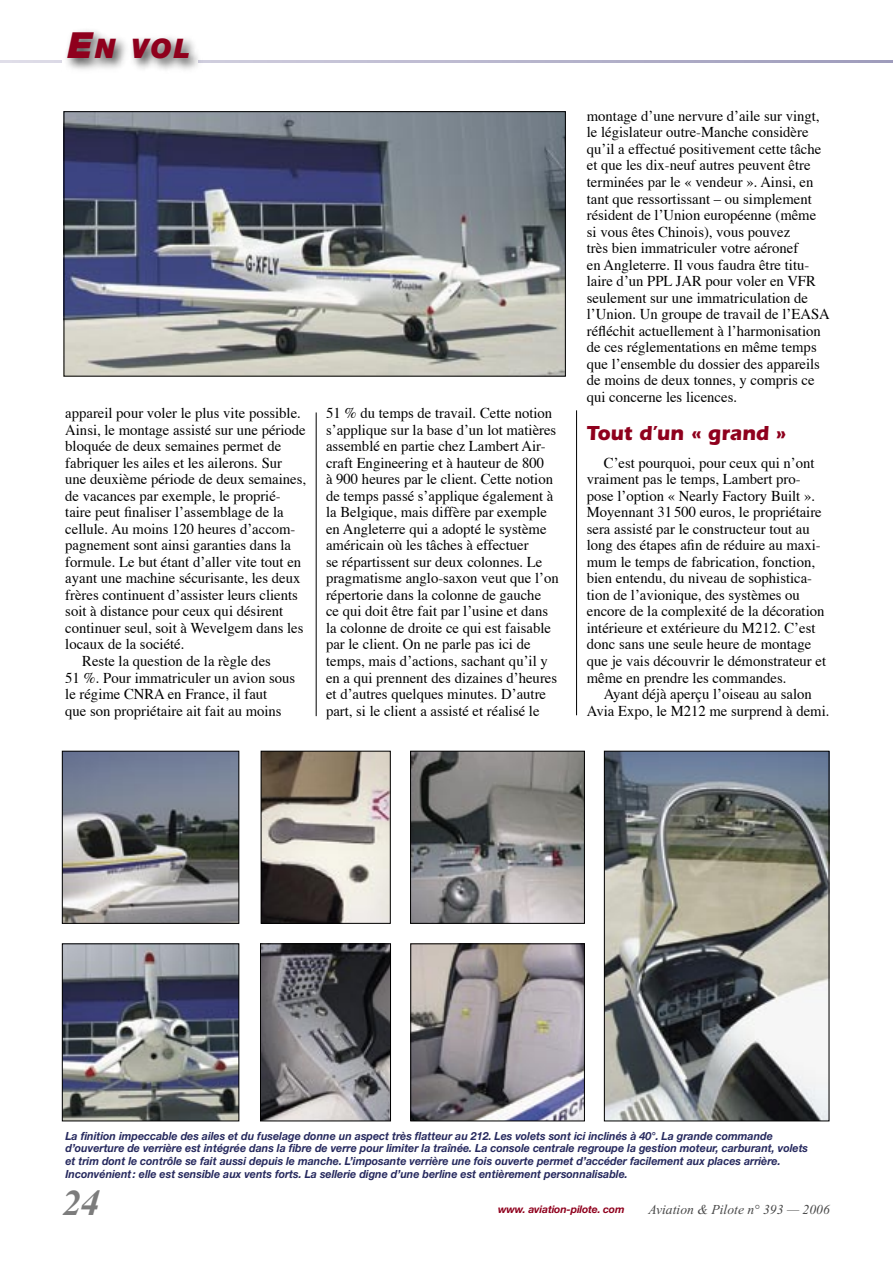
<style>
.page{position:relative;width:893px;height:1263px;background:#fff}
.page>*{position:absolute;margin:0;border:0;box-sizing:border-box;transform-origin:0 0}
.t1{font:italic 700 36px "Times";color:#7c7c7c}
.t2{font:italic 900 27px "Helvetica Neue";color:#8f001d}
._6_INTER_ARTICLE{font:700 21px "Itc Eras";color:#8f001d;scale:.95 1}
._5_TXT_ARTICLE{font:15px/16.5px "Times";color:#000}
.t3{font:italic 13.65px "Times New Roman";color:#484848}
.t4{font:italic 700 11.25px/12.6px "Helvetica Neue";color:#26295e;scale:.95 1}
.t5{font:italic 700 10.5px "Helvetica Neue";letter-spacing:-.015em;color:#8f001d}
.s1{font-size:36px}
</style>
<div class="page">
<hr style="left:576px;top:410px;width:1px;height:305px;background:#000">
<hr style="left:316px;top:412px;width:1px;height:304px;background:#000">
<svg style="left:0;top:61px;width:893px;height:2px;background:#b9b7ce"></svg>
<div style="left:62px;top:25px;width:141px;height:49px;background:#000;opacity:.75"></div>
<img style="left:66px;top:113px;width:498px;height:261px">
<div style="left:64px;top:111px;width:502px;height:265px;border:1px solid #000"></div>
<img style="left:262px;top:946px;width:127px;height:173px">
<div style="left:260px;top:944px;width:131px;height:177px;border:1px solid #000"></div>
<img style="left:64px;top:946px;width:173px;height:173px">
<div style="left:62px;top:944px;width:177px;height:177px;border:1px solid #000"></div>
<img style="left:413px;top:946px;width:170px;height:173px">
<div style="left:411px;top:944px;width:174px;height:177px;border:1px solid #000"></div>
<img style="left:606px;top:753px;width:221px;height:366px">
<div style="left:604px;top:751px;width:225px;height:370px;border:1px solid #000"></div>
<img style="left:64px;top:753px;width:173px;height:168px">
<div style="left:62px;top:751px;width:177px;height:172px;border:1px solid #000"></div>
<img style="left:412px;top:753px;width:171px;height:168px">
<div style="left:410px;top:751px;width:175px;height:172px;border:1px solid #000"></div>
<img style="left:263px;top:753px;width:125px;height:168px">
<div style="left:261px;top:751px;width:129px;height:172px;border:1px solid #000"></div>
<p class="t2" style="left:68px;top:32px;width:124px"><span class="s1">E</span>N VOL</p>
<p class="_5_TXT_ARTICLE" style="left:65px;top:406px;width:242px">appareil pour voler le plus vite possible.<br>Ainsi, le montage assisté sur une période bloquée de deux semaines permet de fabriquer les ailes et les ailerons. Sur une deuxième période de deux semaines, de vacances par exemple, le proprié&shy;taire peut finaliser l’assemblage de la cellule. Au moins 120 heures d’accom&shy;pagnement sont ainsi garanties dans la formule. Le but étant d’aller vite tout en ayant une machine sécurisante, les deux frères continuent d’assister leurs clients soit à distance pour ceux qui désirent continuer seul, soit à Wevelgem dans les locaux de la société.</p>
<p class="_5_TXT_ARTICLE" style="left:65px;top:654px;width:231px;text-indent:17px">Reste la question de la règle des<br>51 %. Pour immatriculer un avion sous le régime CNRA en France, il faut<br>que son propriétaire ait fait au moins</p>
<p class="_5_TXT_ARTICLE" style="left:326px;top:406px;width:234px">51 % du temps de travail. Cette notion s’applique sur la base d’un lot matières assemblé en partie chez Lambert Air&shy;craft Engineering et à hauteur de 800<br>à 900 heures par le client. Cette notion de temps passé s’applique également à la Belgique, mais diffère par exemple en Angleterre qui a adopté le système américain où les tâches à effectuer<br>se répartissent sur deux colonnes. Le pragmatisme anglo-saxon veut que l’on répertorie dans la colonne de gauche<br>ce qui doit être fait par l’usine et dans la colonne de droite ce qui est faisable par le client. On ne parle pas ici de temps, mais d’actions, sachant qu’il y en a qui prennent des dizaines d’heures et d’autres quelques minutes. D’autre part, si le client a assisté et réalisé le</p>
<p class="_5_TXT_ARTICLE" style="left:587px;top:109px;width:244px">montage d’une nervure d’aile sur vingt, le législateur outre-Manche considère qu’il a effectué positivement cette tâche et que les dix-neuf autres peuvent être terminées par le « vendeur ». Ainsi, en tant que ressortissant – ou simplement résident de l’Union européenne (même si vous êtes Chinois), vous pouvez<br>très bien immatriculer votre aéronef<br>en Angleterre. Il vous faudra être titu&shy;laire d’un PPL JAR pour voler en VFR seulement sur une immatriculation de l’Union. Un groupe de travail de l’EASA réfléchit actuellement à l’harmonisation de ces réglementations en même temps que l’ensemble du dossier des appareils de moins de deux tonnes, y compris ce qui concerne les licences.</p>
<p class="_6_INTER_ARTICLE" style="left:587px;top:420px;width:212px">Tout d’un « grand »</p>
<p class="_5_TXT_ARTICLE" style="left:587px;top:455px;width:241px;text-indent:17px">C’est pourquoi, pour ceux qui n’ont vraiment pas le temps, Lambert pro&shy;pose l’option « Nearly Factory Built ».<br>Moyennant 31 500 euros, le propriétaire sera assisté par le constructeur tout au long des étapes afin de réduire au maxi&shy;mum le temps de fabrication, fonction, bien entendu, du niveau de sophistica&shy;tion de l’avionique, des systèmes ou encore de la complexité de la décoration intérieure et extérieure du M212. C’est donc sans une seule heure de montage que je vais découvrir le démonstrateur et même en prendre les commandes.</p>
<p class="_5_TXT_ARTICLE" style="left:587px;top:687px;width:244px;text-align:center">Ayant déjà aperçu l’oiseau au salon<br>Avia Expo, le M212 me surprend à demi.</p>
<p class="t4" style="left:65px;top:1129px;width:783px">La finition impeccable des ailes et du fuselage donne un aspect très flatteur au 212. Les volets sont ici inclinés à 40°. La grande commande d’ouverture de verrière est intégrée dans la fibre de verre pour limiter la traînée. La console centrale regroupe la gestion moteur, carburant, volets et trim dont le contrôle se fait aussi depuis le manche. L’imposante verrière une fois ouverte permet d’accéder facilement aux places arrière.<br>Inconvénient : elle est sensible aux vents forts. La sellerie digne d’une berline est entièrement personnalisable.</p>
<p class="t1" style="left:64px;top:1180px;width:37px">24</p>
<p class="t5" style="left:498px;top:1203px;width:128px">www. aviation-pilote. com</p>
<p class="t3" style="left:648px;top:1202px;width:183px">Aviation &amp; Pilote n° 393 — 2006</p>
</div>
